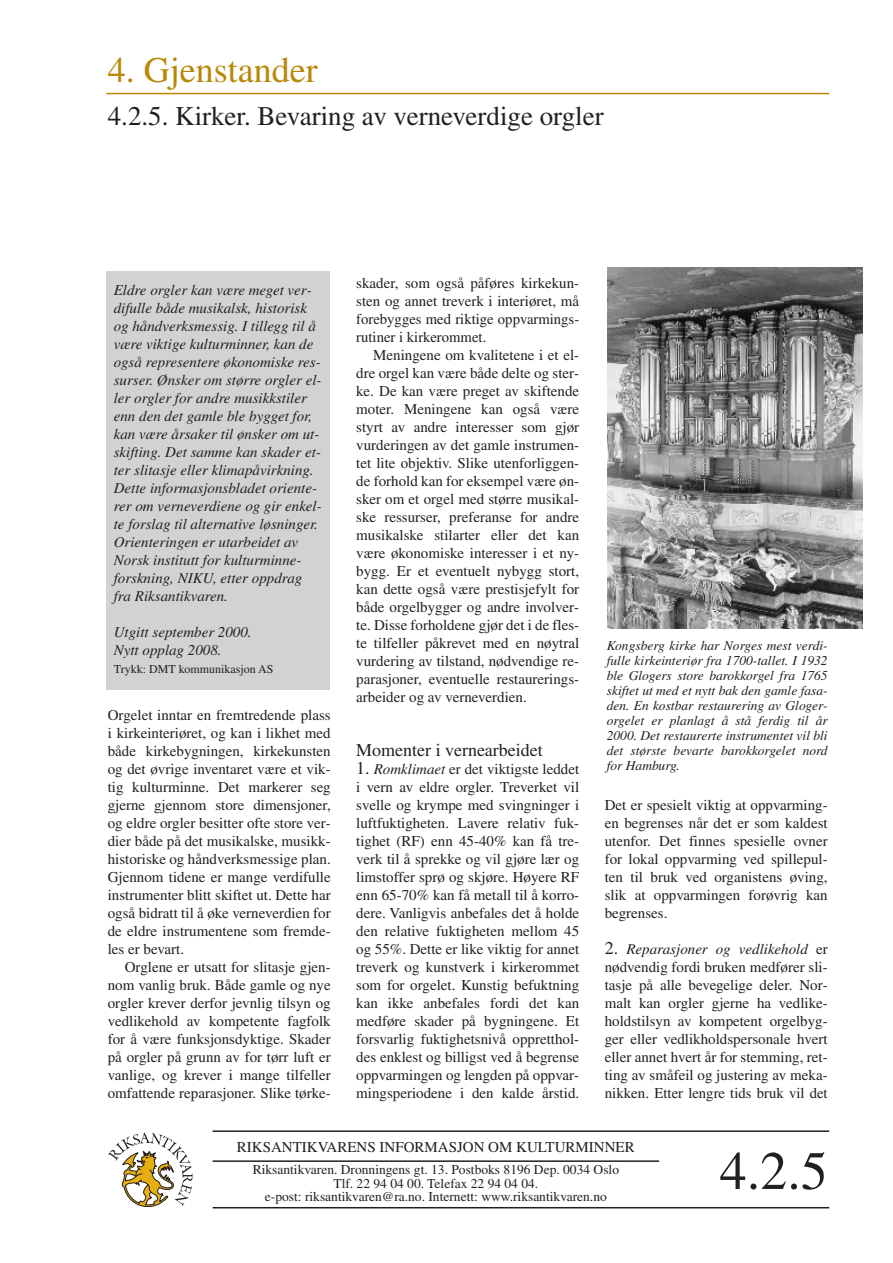
<style>
.page{position:relative;width:893px;height:1263px;background:#fff}
.page>*{position:absolute;margin:0;border:0;box-sizing:border-box;transform-origin:0 0}
.t1{font:54px "Times";color:#231f20}
.t2{font:36px "Times";color:#b98809}
.t3{font:27px "Times";color:#231f20}
.t4{font:18px "Times";color:#231f20}
.t5{font:15px/18px "Times";color:#231f20;text-align:justify}
.t6{font:italic 15px/18px "Times";color:#231f20}
.t7{font:italic 13.5px/15px "Times";color:#231f20;text-align:justify}
.t8{font:13.5px/13.5px "Times";color:#231f20;text-align:center}
.t9{font:12px "Times";color:#231f20}
.s1{font-size:18px}
.s2{font-style:italic}
</style>
<div class="page">
<hr style="left:106px;top:93px;width:723px;height:1px;background:#b98809">
<div style="left:106px;top:271px;width:224px;height:419px;background:#d1d2d4"></div>
<img style="left:607px;top:268px;width:256px;height:361px">
<hr style="left:213px;top:1130px;width:616px;height:2px;background:#231f20">
<hr style="left:213px;top:1207px;width:616px;height:1px;background:#231f20">
<hr style="left:213px;top:1160px;width:446px;height:2px;background:#231f20">
<svg style="left:108px;top:1133px;width:85px;height:74px"></svg>
<h2 class="t2" style="left:108px;top:57px;width:211px">4. Gjenstander</h2>
<h3 class="t3" style="left:108px;top:107px;width:497px">4.2.5. Kirker. Bevaring av verneverdige orgler</h3>
<p class="t6" style="left:114px;top:282px;width:209px">Eldre orgler kan være meget ver&shy;difulle både musikalsk, historisk og håndverksmessig. I tillegg til å være viktige kulturminner, kan de også representere økonomiske res&shy;surser. Ønsker om større orgler el&shy;ler orgler for andre musikkstiler enn den det gamle ble bygget for, kan være årsaker til ønsker om ut&shy;skifting. Det samme kan skader et&shy;ter slitasje eller klimapåvirkning.<br>Dette informasjonsbladet oriente&shy;rer om verneverdiene og gir enkel&shy;te forslag til alternative løsninger.<br>Orienteringen er utarbeidet av Norsk institutt for kulturminne&shy;forskning, NIKU, etter oppdrag fra Riksantikvaren.</p>
<p class="t6" style="left:114px;top:624px;width:139px">Utgitt september 2000.<br>Nytt opplag 2008.</p>
<p class="t9" style="left:114px;top:665px;width:161px">Trykk: DMT kommunikasjon AS</p>
<p class="t5" style="left:108px;top:708px;width:224px">Orgelet inntar en fremtredende plass i kirkeinteriøret, og kan i likhet med både kirkebygningen, kirkekunsten og det øvrige inventaret være et vik&shy;tig kulturminne. Det markerer seg gjerne gjennom store dimensjoner, og eldre orgler besitter ofte store ver&shy;dier både på det musikalske, musikk&shy;historiske og håndverksmessige plan.<br>Gjennom tidene er mange verdifulle instrumenter blitt skiftet ut. Dette har også bidratt til å øke verneverdien for de eldre instrumentene som fremde&shy;les er bevart.</p>
<p class="t5" style="left:108px;top:960px;width:224px;text-indent:17px">Orglene er utsatt for slitasje gjen&shy;nom vanlig bruk. Både gamle og nye orgler krever derfor jevnlig tilsyn og vedlikehold av kompetente fagfolk for å være funksjonsdyktige. Skader på orgler på grunn av for tørr luft er vanlige, og krever i mange tilfeller omfattende reparasjoner. Slike tørke-</p>
<p class="t5" style="left:356px;top:276px;width:224px">skader, som også påføres kirkekun&shy;sten og annet treverk i interiøret, må forebygges med riktige oppvarmings&shy;rutiner i kirkerommet.</p>
<p class="t5" style="left:356px;top:348px;width:224px;text-indent:17px">Meningene om kvalitetene i et el&shy;dre orgel kan være både delte og ster&shy;ke. De kan være preget av skiftende moter. Meningene kan også være styrt av andre interesser som gjør vurderingen av det gamle instrumen&shy;tet lite objektiv. Slike utenforliggen&shy;de forhold kan for eksempel være øn&shy;sker om et orgel med større musikal&shy;ske ressurser, preferanse for andre musikalske stilarter eller det kan være økonomiske interesser i et ny&shy;bygg. Er et eventuelt nybygg stort, kan dette også være prestisjefylt for både orgelbygger og andre involver&shy;te. Disse forholdene gjør det i de fles&shy;te tilfeller påkrevet med en nøytral vurdering av tilstand, nødvendige re&shy;parasjoner, eventuelle restaurerings&shy;arbeider og av verneverdien.</p>
<p class="t4" style="left:356px;top:744px;width:188px">Momenter i vernearbeidet</p>
<p class="t5" style="left:356px;top:762px;width:224px"><span class="s1">1.</span> <span class="s2">Romklimaet</span> er det viktigste leddet i vern av eldre orgler. Treverket vil svelle og krympe med svingninger i luftfuktigheten. Lavere relativ fuk&shy;tighet (RF) enn 45-40% kan få tre&shy;verk til å sprekke og vil gjøre lær og limstoffer sprø og skjøre. Høyere RF enn 65-70% kan få metall til å korro&shy;dere. Vanligvis anbefales det å holde den relative fuktigheten mellom 45 og 55%. Dette er like viktig for annet treverk og kunstverk i kirkerommet som for orgelet. Kunstig befuktning kan ikke anbefales fordi det kan medføre skader på bygningene. Et forsvarlig fuktighetsnivå oppretthol&shy;des enklest og billigst ved å begrense oppvarmingen og lengden på oppvar&shy;mingsperiodene i den kalde årstid.</p>
<p class="t7" style="left:607px;top:639px;width:222px">Kongsberg kirke har Norges mest verdi&shy;fulle kirkeinteriør fra 1700-tallet. I 1932 ble Glogers store barokkorgel fra 1765 skiftet ut med et nytt bak den gamle fasa&shy;den. En kostbar restaurering av Gloger&shy;orgelet er planlagt å stå ferdig til år 2000. Det restaurerte instrumentet vil bli det største bevarte barokkorgelet nord for Hamburg.</p>
<p class="t5" style="left:605px;top:798px;width:224px">Det er spesielt viktig at oppvarming&shy;en begrenses når det er som kaldest utenfor. Det finnes spesielle ovner for lokal oppvarming ved spillepul&shy;ten til bruk ved organistens øving, slik at oppvarmingen forøvrig kan begrenses.</p>
<p class="t5" style="left:605px;top:942px;width:224px"><span class="s1">2.</span> <span class="s2">Reparasjoner og vedlikehold</span> er nødvendig fordi bruken medfører sli&shy;tasje på alle bevegelige deler. Nor&shy;malt kan orgler gjerne ha vedlike&shy;holdstilsyn av kompetent orgelbyg&shy;ger eller vedlikholdspersonale hvert eller annet hvert år for stemming, ret&shy;ting av småfeil og justering av meka&shy;nikken. Etter lengre tids bruk vil det</p>
<p class="t5" style="left:237px;top:1139px;width:399px">RIKSANTIKVARENS INFORMASJON OM KULTURMINNER</p>
<p class="t8" style="left:253px;top:1164px;width:368px">Riksantikvaren. Dronningens gt. 13. Postboks 8196 Dep. 0034 Oslo<br>Tlf. 22 94 04 00. Telefax 22 94 04 04.<br>e-post: riksantikvaren@ra.no. Internett: www.riksantikvaren.no</p>
<h1 class="t1" style="left:720px;top:1152px;width:110px">4.2.5</h1>
</div>
